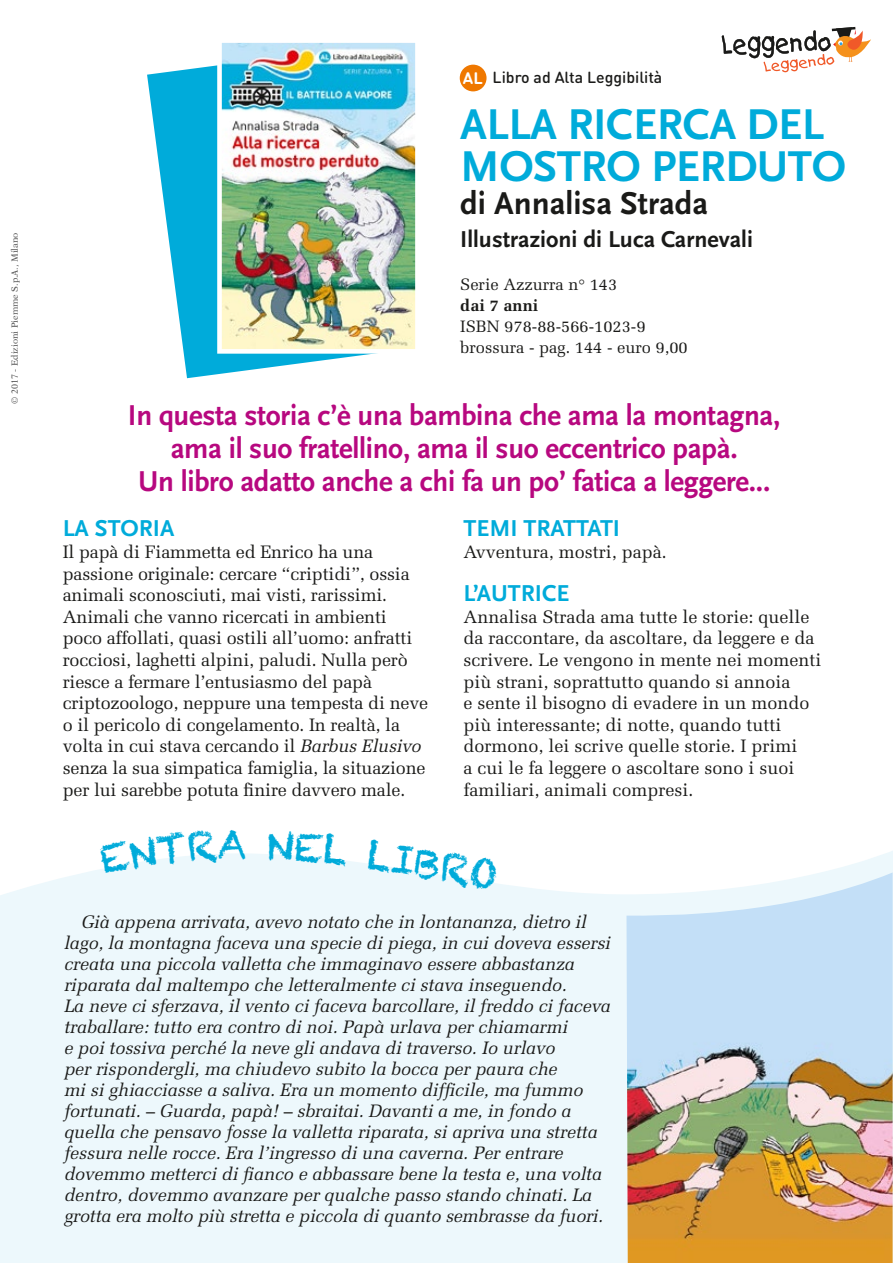
<style>
.page{position:relative;width:893px;height:1263px;background:#fff}
.page>*{position:absolute;margin:0;border:0;box-sizing:border-box;transform-origin:0 0}
.t1{font:700 45px/42px "Scala Sans LF";letter-spacing:-.01em;color:#00abda}
.t2{font:39px "Chalkduster";color:#00abda}
.t3{font:700 33px "Scala Sans LF";color:#1a1a18}
.t4{font:700 30px/33px "Scala Sans LF";letter-spacing:-.01em;color:#b7087f;text-align:center}
.t5{font:700 30px "Scala Sans";letter-spacing:-.01em;color:#b7087f}
.t6{font:700 24px "Scala Sans LF";color:#00abda}
.t7{font:700 24px "Scala Sans LF";color:#1a1a18}
.t8{font:italic 18px/21px "Melior";letter-spacing:-.005em;color:#1a1a18}
.t9{font:18px/21.6px "Melior";letter-spacing:-.01em;color:#1a1a18}
.t10{font:16.5px/21px "Melior";color:#1a1a18}
.t11{font:700 16.5px "Melior";color:#1a1a18}
.t12{font:500 15.9px "DIN Round Pro";color:#1a1a18}
.t13{font:9px "New Aster";color:#565656}
.s1{font-weight:700;font-size:16.5px;color:#fff}
.s2{font-style:italic}
</style>
<div class="page">
<div style="left:0;top:851px;width:893px;height:412px;background:#edf8fc"></div>
<svg style="left:722px;top:27px;width:149px;height:45px"></svg>
<img style="left:626px;top:872px;width:267px;height:391px">
<div style="left:460px;top:65px;width:26px;height:26px;background:#ef7800;border-radius:50%"></div>
<svg style="left:147px;top:65px;width:208px;height:313px;fill:#00abda"></svg>
<img style="left:215px;top:42px;width:201px;height:314px">
<svg style="left:99px;top:851px;width:146px;height:23px"></svg>
<svg style="left:268px;top:851px;width:81px;height:16px"></svg>
<svg style="left:367px;top:851px;width:26px;height:22px"></svg>
<p class="t13" style="left:9px;top:404px;width:173px;rotate:-90deg">© 2017 - Edizioni Piemme S.p.A., Milano</p>
<p class="t12" style="left:463px;top:67px;width:201px"><span class="s1">AL</span> Libro ad Alta Leggibilità</p>
<h1 class="t1" style="left:460px;top:105px;width:387px">ALLA RICERCA DEL<br>MOSTRO PERDUTO</h1>
<h3 class="t3" style="left:460px;top:186px;width:249px">di Annalisa Strada</h3>
<h3 class="t7" style="left:460px;top:227px;width:294px">Illustrazioni di Luca Carnevali</h3>
<p class="t10" style="left:460px;top:274px;width:158px">Serie Azzurra n° 143</p>
<p class="t11" style="left:460px;top:295px;width:79px">dai 7 anni</p>
<p class="t10" style="left:460px;top:316px;width:229px">ISBN 978-88-566-1023-9 brossura - pag. 144 - euro 9,00</p>
<h3 class="t4" style="left:128px;top:400px;width:654px">In questa storia c’è una bambina che ama la montagna, ama il suo fratellino, ama il suo eccentrico papà.</h3>
<h3 class="t5" style="left:138px;top:465px;width:634px">Un libro adatto anche a chi fa un po’ fatica a leggere...</h3>
<h3 class="t6" style="left:63px;top:516px;width:113px">LA STORIA</h3>
<p class="t9" style="left:63px;top:541px;width:367px">Il papà di Fiammetta ed Enrico ha una passione originale: cercare “criptidi”, ossia animali sconosciuti, mai visti, rarissimi.<br>Animali che vanno ricercati in ambienti poco affollati, quasi ostili all’uomo: anfratti rocciosi, laghetti alpini, paludi. Nulla però riesce a fermare l’entusiasmo del papà criptozoologo, neppure una tempesta di neve o il pericolo di congelamento. In realtà, la volta in cui stava cercando il <span class="s2">Barbus Elusivo </span>senza la sua simpatica famiglia, la situazione per lui sarebbe potuta finire davvero male.</p>
<h3 class="t6" style="left:463px;top:516px;width:158px">TEMI TRATTATI</h3>
<p class="t9" style="left:463px;top:541px;width:205px">Avventura, mostri, papà.</p>
<h3 class="t6" style="left:463px;top:580px;width:108px">L’AUTRICE</h3>
<p class="t9" style="left:463px;top:606px;width:360px">Annalisa Strada ama tutte le storie: quelle da raccontare, da ascoltare, da leggere e da scrivere. Le vengono in mente nei momenti più strani, soprattutto quando si annoia<br>e sente il bisogno di evadere in un mondo più interessante; di notte, quando tutti dormono, lei scrive quelle storie. I primi<br>a cui le fa leggere o ascoltare sono i suoi familiari, animali compresi.</p>
<h2 class="t2" style="left:395px;top:835px;width:109px;rotate:9deg">IBRO</h2>
<p class="t8" style="left:64px;top:911px;width:548px;text-indent:17px">Già appena arrivata, avevo notato che in lontananza, dietro il lago, la montagna faceva una specie di piega, in cui doveva essersi creata una piccola valletta che immaginavo essere abbastanza riparata dal maltempo che letteralmente ci stava inseguendo.<br>La neve ci sferzava, il vento ci faceva barcollare, il freddo ci faceva traballare: tutto era contro di noi. Papà urlava per chiamarmi<br>e poi tossiva perché la neve gli andava di traverso. Io urlavo<br>per rispondergli, ma chiudevo subito la bocca per paura che<br>mi si ghiacciasse a saliva. Era un momento difficile, ma fummo fortunati. – Guarda, papà! – sbraitai. Davanti a me, in fondo a quella che pensavo fosse la valletta riparata, si apriva una stretta fessura nelle rocce. Era l’ingresso di una caverna. Per entrare dovemmo metterci di fianco e abbassare bene la testa e, una volta dentro, dovemmo avanzare per qualche passo stando chinati. La grotta era molto più stretta e piccola di quanto sembrasse da fuori.</p>
</div>
